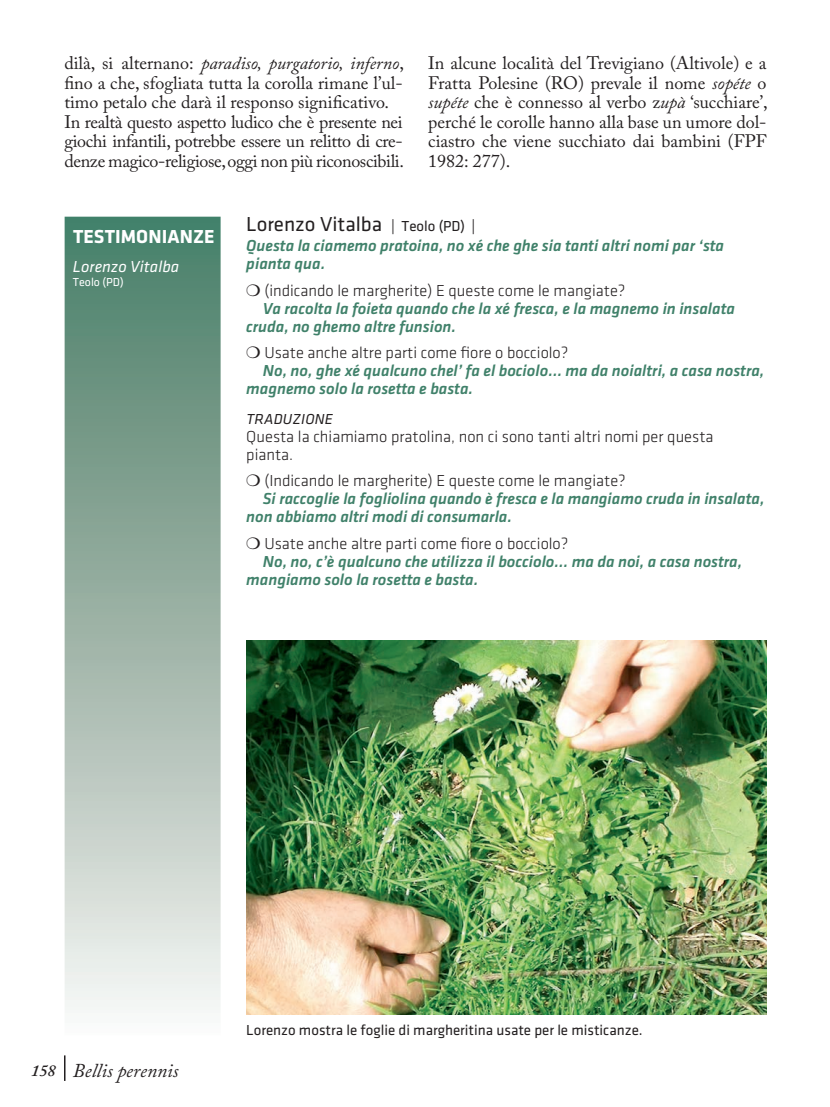
<style>
.page{position:relative;width:830px;height:1107px;background:#fff}
.page>*{position:absolute;margin:0;border:0;box-sizing:border-box;transform-origin:0 0}
.t1{font:21px "Klavika";color:#231f20}
.t2{font:italic 19.5px "Adobe Caslon Pro";color:#231f20}
.t3{font:700 19.5px "Klavika";letter-spacing:.005em;color:#fff}
.t4{font:18px/19.5px "Adobe Caslon Pro";letter-spacing:-.015em;color:#231f20}
.t5{font:italic 500 16.5px/18px "Klavika";color:#40816a}
.t6{font:16.5px/18px "Klavika Light OSTF";color:#231f20}
.t7{font:16.5px "Klavika Regular Italic OSTF";color:#fff}
.t8{font:15px "Klavika";color:#231f20}
.t9{font:15px "Klavika Regular Italic OSTF";letter-spacing:.015em;color:#231f20}
.t10{font:12px "Klavika Regular OSTF";color:#fff}
.s1{font-style:italic}
.s2{font-size:15px}
.s3{font-weight:600;font-size:16.5px}
</style>
<div class="page">
<svg style="left:64px;top:1055px;width:1px;height:26px"></svg>
<svg style="left:64px;top:216px;width:157px;height:794px;background:#9eb6a9"></svg>
<div style="left:73px;top:230px;width:140px;height:13px;background:#45836c"></div>
<div style="left:73px;top:261px;width:106px;height:11px;background:#528670"></div>
<div style="left:73px;top:276px;width:50px;height:11px;background:#558773"></div>
<img style="left:246px;top:640px;width:520px;height:374px">
<p class="t4" style="left:64px;top:55px;width:341px">dilà, si alternano: <span class="s1">paradiso, purgatorio, inferno</span>, fino a che, sfogliata tutta la corolla rimane l’ul&shy;timo petalo che darà il responso significativo.<br>In realtà questo aspetto ludico che è presente nei giochi infantili, potrebbe essere un relitto di cre&shy;denze magico-religiose, oggi non più riconoscibili.</p>
<p class="t4" style="left:428px;top:55px;width:341px;text-align:justify">In alcune località del Trevigiano (Altivole) e a Fratta Polesine (RO) prevale il nome <span class="s1">sopéte</span> o <span class="s1">supéte</span> che è connesso al verbo z<span class="s1">upà</span> ‘succhiare’, perché le corolle hanno alla base un umore dol&shy;ciastro che viene succhiato dai bambini (FPF 1982: 277).</p>
<p class="t3" style="left:73px;top:229px;width:143px">TESTIMONIANZE</p>
<p class="t7" style="left:73px;top:261px;width:108px">Lorenzo Vitalba</p>
<p class="t10" style="left:73px;top:277px;width:52px">Teolo (PD)</p>
<p class="t1" style="left:246px;top:216px;width:230px">Lorenzo Vitalba <span class="s2">| Teolo (PD) |</span></p>
<p class="t5" style="left:246px;top:238px;width:479px">Questa la ciamemo pratoina, no xé che ghe sia tanti altri nomi par ‘sta pianta qua.</p>
<p class="t6" style="left:246px;top:283px;width:380px">❍ (indicando le margherite) E queste come le mangiate?</p>
<p class="t5" style="left:246px;top:301px;width:490px;text-indent:17px">Va racolta la foieta quando che la xé fresca, e la magnemo in insalata cruda, no ghemo altre funsion.</p>
<p class="t6" style="left:246px;top:345px;width:323px">❍ Usate anche altre parti come fiore o bocciolo?</p>
<p class="t5" style="left:246px;top:363px;width:519px;text-indent:17px">No, no, ghe xé qualcuno chel’ fa el bociolo… ma da noialtri, a casa nostra, magnemo solo la rosetta e basta.</p>
<p class="t9" style="left:246px;top:413px;width:88px">TRADUZIONE</p>
<p class="t6" style="left:246px;top:428px;width:468px">Questa la chiamiamo pratolina, non ci sono tanti altri nomi per questa pianta.</p>
<p class="t6" style="left:246px;top:473px;width:381px">❍ (Indicando le margherite) E queste come le mangiate?</p>
<p class="t5" style="left:246px;top:491px;width:519px;text-indent:17px">Si raccoglie la fogliolina quando è fresca e la mangiamo cruda in insalata, non abbiamo altri modi di consumarla.</p>
<p class="t6" style="left:246px;top:535px;width:323px">❍ Usate anche altre parti come fiore o bocciolo?</p>
<p class="t5" style="left:246px;top:553px;width:497px;text-indent:17px">No, no, c’è qualcuno che utilizza il bocciolo… ma da noi, a casa nostra, mangiamo solo la rosetta e basta.</p>
<p class="t2" style="left:31px;top:1064px;width:149px"><span class="s3">158</span> Bellis perennis</p>
<p class="t8" style="left:246px;top:1024px;width:398px">Lorenzo mostra le foglie di margheritina usate per le misticanze.</p>
</div>
